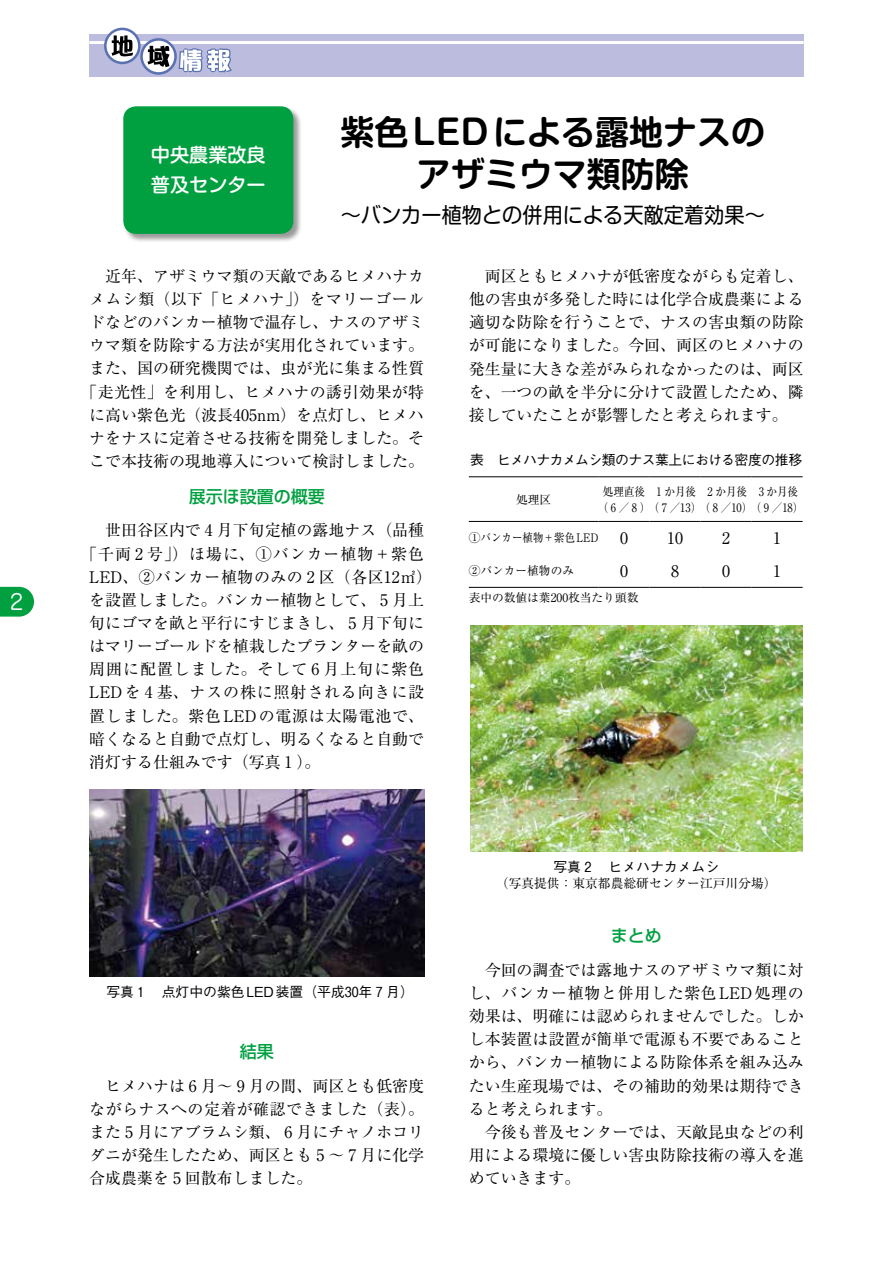
<style>
.page{position:relative;width:893px;height:1263px;background:#fff}
.page>*{position:absolute;margin:0;border:0;box-sizing:border-box;transform-origin:0 0}
.t1{font:700 34.05px/42.5px "Shin M Go Pr 6 De";color:#000;text-align:center}
.t2{font:21.3px "Shin M Go Pr 6";color:#000;scale:.95 1}
.t3{font:21.3px "Jun 201 Pro";color:#fff}
.t4{font:500 19.2px/29.7px "Shin M Go Pr 6";color:#fff}
.t5{font:500 16.95px "Shin Go Pr 6";color:#00a041}
.t6{font:15.9px/23.1px "Ryumin Pr 6";color:#000;text-align:justify}
.t7{font:15.9px "Ryumin Pr 6";letter-spacing:.06em;color:#000}
.t8{font:15.9px "Ryumin Pr 6";letter-spacing:.03em;color:#000}
.t9{font:15.9px "Ryumin Pr 6";letter-spacing:.055em;color:#000}
.t10{font:15.9px "Ryumin Pr 6";letter-spacing:.045em;color:#000}
.t11{font:500 13.8px "Gothic BBB Pr 6";letter-spacing:-.01em;color:#000}
.t12{font:500 13.8px "Gothic BBB Pr 6";letter-spacing:-.04em;color:#000}
.t13{font:12.75px "Ryumin Pr 6";color:#000}
.t14{font:11.7px "Ryumin Pr 6";color:#000}
.t15{font:11.7px/15.9px "Ryumin Pr 6";color:#000;scale:.9 1}
</style>
<div class="page">
<svg style="left:0;top:587px;width:34px;height:30px"></svg>
<div style="left:89px;top:34px;width:715px;height:43px;background:#bbbcde"></div>
<hr style="left:89px;top:41px;width:715px;height:3px;background:#fff">
<svg style="left:105px;top:29px;width:34px;height:34px"></svg>
<div style="left:104px;top:28px;width:37px;height:36px;border:3px solid #5b72b1;border-radius:50%"></div>
<svg style="left:112px;top:35px;width:21px;height:21px"></svg>
<svg style="left:142px;top:39px;width:34px;height:34px"></svg>
<div style="left:140px;top:38px;width:37px;height:37px;border:3px solid #5b72b1;border-radius:50%"></div>
<svg style="left:148px;top:46px;width:22px;height:21px"></svg>
<svg style="left:178px;top:48px;width:54px;height:25px"></svg>
<div style="left:123px;top:106px;width:179px;height:137px;background:#000;opacity:.4"></div>
<div style="left:123px;top:106px;width:170px;height:128px;background:#00a041;border-radius:13px"></div>
<img style="left:89px;top:789px;width:335px;height:187px">
<svg style="left:469px;top:477px;width:334px;height:110px"></svg>
<hr style="left:469px;top:476px;width:129px;height:1px;background:#000">
<hr style="left:598px;top:476px;width:51px;height:1px;background:#000">
<hr style="left:649px;top:476px;width:52px;height:1px;background:#000">
<hr style="left:701px;top:476px;width:51px;height:1px;background:#000">
<hr style="left:752px;top:476px;width:51px;height:1px;background:#000">
<hr style="left:469px;top:521px;width:129px;height:1px;background:#000">
<hr style="left:598px;top:521px;width:51px;height:1px;background:#000">
<hr style="left:649px;top:521px;width:52px;height:1px;background:#000">
<hr style="left:701px;top:521px;width:51px;height:1px;background:#000">
<hr style="left:752px;top:521px;width:51px;height:1px;background:#000">
<hr style="left:469px;top:587px;width:129px;height:1px;background:#000">
<hr style="left:598px;top:587px;width:51px;height:1px;background:#000">
<hr style="left:649px;top:587px;width:52px;height:1px;background:#000">
<hr style="left:701px;top:587px;width:51px;height:1px;background:#000">
<hr style="left:752px;top:587px;width:51px;height:1px;background:#000">
<img style="left:470px;top:626px;width:332px;height:225px">
<h2 class="t3" style="left:10px;top:585px;width:15px">2</h2>
<p class="t4" style="left:151px;top:139px;width:116px">中央農業改良普及センター</p>
<h1 class="t1" style="left:340px;top:109px;width:426px">紫色LEDによる露地ナスのアザミウマ類防除</h1>
<h2 class="t2" style="left:341px;top:198px;width:448px">～バンカー植物との併用による天敵定着効果～</h2>
<p class="t6" style="left:81px;top:264px;width:344px;text-align:right">近年、アザミウマ類の天敵であるヒメハナカ<br>メムシ類（以下「ヒメハナ」）をマリーゴールドなどのバンカー植物で温存し、ナスのアザミウマ類を防除する方法が実用化されています。また、国の研究機関では、虫が光に集まる性質「走光性」を利用し、ヒメハナの誘引効果が特に高い紫色光（波長405nm）を点灯し、ヒメハナをナスに定着させる技術を開発しました。そこで本技術の現地導入について検討しました。</p>
<p class="t5" style="left:189px;top:482px;width:138px">展示ほ設置の概要</p>
<p class="t6" style="left:105px;top:518px;width:320px">世田谷区内で 4 月下旬定植の露地ナス（品種</p>
<p class="t7" style="left:81px;top:541px;width:344px">「千両 2 号」）ほ場に、①バンカー植物＋紫色</p>
<p class="t8" style="left:89px;top:564px;width:344px">LED、②バンカー植物のみの 2 区（各区12㎡）</p>
<p class="t6" style="left:89px;top:587px;width:336px">を設置しました。バンカー植物として、 5 月上</p>
<p class="t6" style="left:89px;top:611px;width:336px">旬にゴマを畝と平行にすじまきし、 5 月下旬に</p>
<p class="t6" style="left:89px;top:634px;width:336px">はマリーゴールドを植栽したプランターを畝の</p>
<p class="t7" style="left:89px;top:657px;width:336px">周囲に配置しました。そして 6 月上旬に紫色</p>
<p class="t9" style="left:89px;top:680px;width:336px">LEDを 4 基、ナスの株に照射される向きに設</p>
<p class="t10" style="left:89px;top:703px;width:336px">置しました。紫色LEDの電源は太陽電池で、</p>
<p class="t6" style="left:89px;top:726px;width:336px">暗くなると自動で点灯し、明るくなると自動で</p>
<p class="t6" style="left:89px;top:749px;width:233px">消灯する仕組みです（写真 1 ）。</p>
<p class="t11" style="left:106px;top:981px;width:309px">写真 1 　点灯中の紫色 LED装置（平成30年 7 月）</p>
<p class="t5" style="left:240px;top:1037px;width:36px">結果</p>
<p class="t6" style="left:89px;top:1073px;width:336px;text-indent:16px">ヒメハナは 6 月～ 9 月の間、両区とも低密度ながらナスへの定着が確認できました（表）。また 5 月にアブラムシ類、 6 月にチャノホコリダニが発生したため、両区とも 5 ～ 7 月に化学合成農薬を 5 回散布しました。</p>
<p class="t6" style="left:469px;top:264px;width:336px;text-indent:16px">両区ともヒメハナが低密度ながらも定着し、他の害虫が多発した時には化学合成農薬による適切な防除を行うことで、ナスの害虫類の防除が可能になりました。今回、両区のヒメハナの発生量に大きな差がみられなかったのは、両区を、一つの畝を半分に分けて設置したため、隣接していたことが影響したと考えられます。</p>
<p class="t12" style="left:470px;top:449px;width:333px">表　ヒメハナカメムシ類のナス葉上における密度の推移</p>
<p class="t14" style="left:516px;top:490px;width:37px">処理区</p>
<p class="t15" style="left:598px;top:483px;width:230px;text-indent:5px">処理直後<br>（ 6 ／ 8 ）（ 7 ／13）（ 8 ／10）（ 9 ／18）</p>
<p class="t15" style="left:657px;top:483px;width:45px">1 か月後</p>
<p class="t15" style="left:708px;top:483px;width:45px">2 か月後</p>
<p class="t15" style="left:759px;top:483px;width:45px">3 か月後</p>
<p class="t14" style="left:469px;top:529px;width:131px">①バンカー植物＋紫色LED</p>
<p class="t6" style="left:620px;top:526px;width:9px">0</p>
<p class="t6" style="left:667px;top:526px;width:17px">10</p>
<p class="t6" style="left:722px;top:526px;width:9px">2</p>
<p class="t6" style="left:773px;top:526px;width:9px">1</p>
<p class="t14" style="left:469px;top:562px;width:107px">②バンカー植物のみ</p>
<p class="t6" style="left:620px;top:559px;width:9px">0</p>
<p class="t6" style="left:671px;top:559px;width:9px">8</p>
<p class="t6" style="left:722px;top:559px;width:9px">0</p>
<p class="t6" style="left:773px;top:559px;width:9px">1</p>
<p class="t14" style="left:469px;top:588px;width:171px">表中の数値は葉200枚当たり頭数</p>
<p class="t11" style="left:553px;top:855px;width:167px">写真 2 　ヒメハナカメムシ</p>
<p class="t13" style="left:496px;top:873px;width:282px">（写真提供：東京都農総研センター江戸川分場）</p>
<p class="t5" style="left:611px;top:922px;width:53px">まとめ</p>
<p class="t6" style="left:469px;top:957px;width:336px;text-indent:16px">今回の調査では露地ナスのアザミウマ類に対し、バンカー植物と併用した紫色LED処理の効果は、明確には認められませんでした。しかし本装置は設置が簡単で電源も不要であることから、バンカー植物による防除体系を組み込みたい生産現場では、その補助的効果は期待できると考えられます。</p>
<p class="t6" style="left:469px;top:1119px;width:336px;text-indent:16px">今後も普及センターでは、天敵昆虫などの利用による環境に優しい害虫防除技術の導入を進めていきます。</p>
</div>
